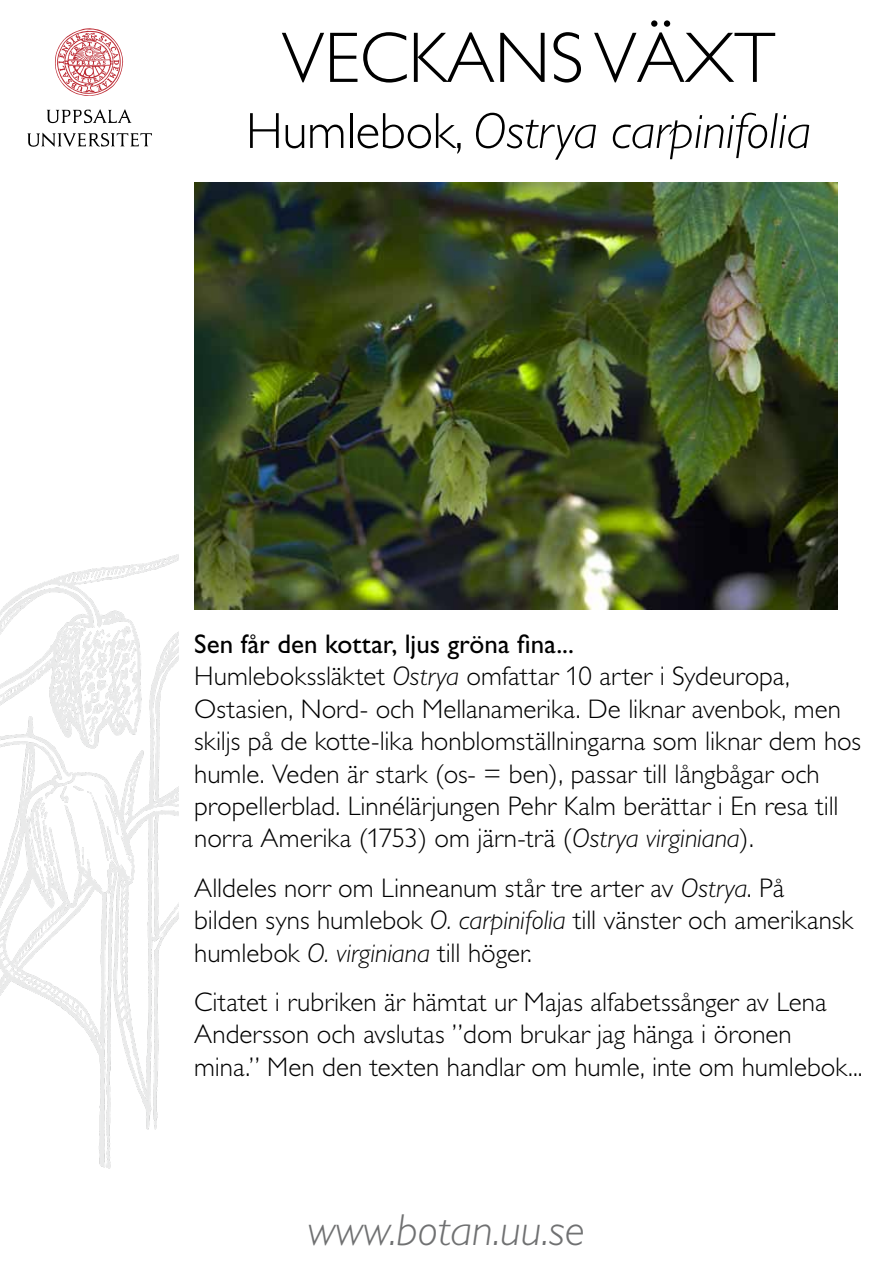
<style>
.page{position:relative;width:893px;height:1263px;background:#fff}
.page>*{position:absolute;margin:0;border:0;box-sizing:border-box;transform-origin:0 0}
.t1{font:300 72px "Gill Alt One";color:#000}
.t2{font:italic 300 51px "Gill Alt One";letter-spacing:-.005em;color:#000}
.t3{font:italic 300 45px "Gill Alt One";color:#707172}
.t4{font:300 27px/32.4px "Gill Alt One";color:#000}
.s1{font-style:normal}
.s2{font-weight:400}
.s3{font-style:italic}
</style>
<div class="page">
<img style="left:0;top:554px;width:179px;height:615px">
<svg style="left:47px;top:109px;width:85px;height:14px"></svg>
<svg style="left:27px;top:133px;width:125px;height:14px"></svg>
<svg style="left:55px;top:28px;width:68px;height:68px"></svg>
<img style="left:194px;top:182px;width:643px;height:428px">
<h1 class="t1" style="left:282px;top:17px;width:495px">VECKANS VÄXT</h1>
<h2 class="t2" style="left:246px;top:102px;width:566px"><span class="s1">Humlebok,</span> Ostrya carpinifolia</h2>
<p class="t4" style="left:194px;top:628px;width:668px"><span class="s2">Sen får den kottar, ljus gröna fina...<br></span>Humlebokssläktet <span class="s3">Ostrya</span> omfattar 10 arter i Sydeuropa, Ostasien, Nord- och Mellanamerika. De liknar avenbok, men skiljs på de kotte-lika honblomställningarna som liknar dem hos humle. Veden är stark (os- = ben), passar till långbågar och propellerblad. Linnélärjungen Pehr Kalm berättar i En resa till norra Amerika (1753) om järn-trä (<span class="s3">Ostrya virginiana</span>).</p>
<p class="t4" style="left:194px;top:872px;width:660px">Alldeles norr om Linneanum står tre arter av <span class="s3">Ostrya</span>. På bilden syns humlebok <span class="s3">O. carpinifolia</span> till vänster och amerikansk humlebok <span class="s3">O. virginiana</span> till höger.</p>
<p class="t4" style="left:194px;top:986px;width:670px">Citatet i rubriken är hämtat ur Majas alfabetssånger av Lena<br>Andersson och avslutas ”dom brukar jag hänga i öronen mina.” Men den texten handlar om humle, inte om humlebok...</p>
<h3 class="t3" style="left:308px;top:1205px;width:279px">www.botan.uu.se</h3>
</div>
